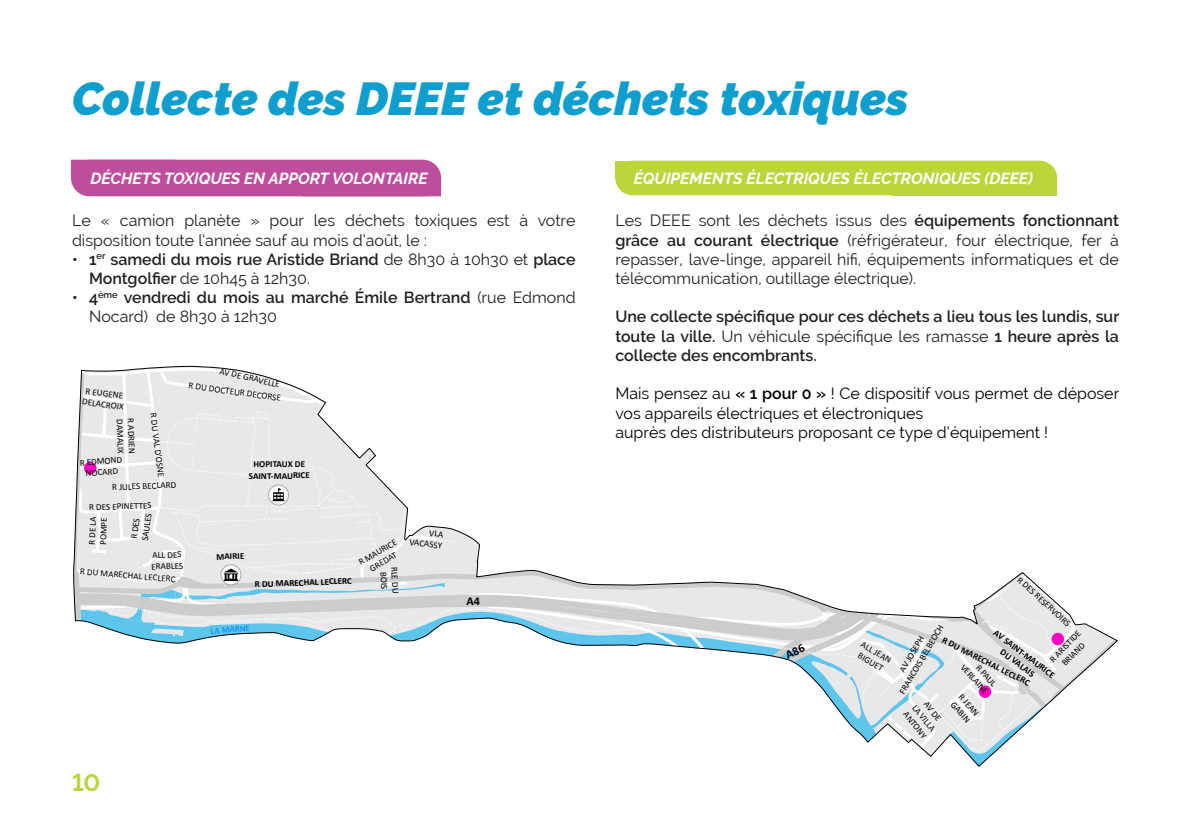
<style>
.page{position:relative;width:1191px;height:840px;background:#fff}
.page>*{position:absolute;margin:0;border:0;box-sizing:border-box;transform-origin:0 0}
.t1{font:italic 900 46px "Raleway";color:#0f9ece}
.t2{font:700 24px "Raleway";color:#bdd33a}
.t3{font:16px/19.2px "Raleway";color:#231f20}
.t4{font:600 16px/19.2px "Raleway";color:#231f20}
.t5{font:16px/19.2px "Raleway";color:#000}
.t6{font:italic 700 16px "Raleway";color:#fff}
.t7{font:9.2px/11.2px "Calibri";color:#000;text-align:center}
.t8{font:700 9.2px/11.2px "Calibri";letter-spacing:-.005em;color:#000;text-align:center}
.t9{font:9.2px "Calibri";color:#0087ed}
.s1{font-weight:400}
.s2{font-weight:600}
</style>
<div class="page">
<div style="left:72px;top:161px;width:368px;height:34px;background:#be4d9d;border-radius:17px"></div>
<div style="left:71px;top:160px;width:370px;height:36px;border:2px solid #be4d9d;border-radius:17px"></div>
<div style="left:71px;top:160px;width:104px;height:19px;background:#be4d9d"></div>
<div style="left:302px;top:177px;width:139px;height:19px;background:#be4d9d"></div>
<div style="left:615px;top:161px;width:442px;height:34px;background:#bdd43a;border-radius:17px"></div>
<div style="left:615px;top:161px;width:123px;height:17px;background:#bdd43a"></div>
<div style="left:892px;top:178px;width:165px;height:17px;background:#bdd43a"></div>
<svg style="left:74px;top:366px;width:1044px;height:400px"></svg>
<p class="t1" style="left:72px;top:72px;width:838px">Collecte des DEEE et déchets toxiques</p>
<p class="t6" style="left:90px;top:169px;width:339px">DÉCHETS TOXIQUES EN APPORT VOLONTAIRE</p>
<p class="t3" style="left:72px;top:211px;width:505px">Le « camion planète » pour les déchets toxiques est à votre disposition toute l’année sauf au mois d’août, le :</p>
<p class="t4" style="left:89px;top:249px;width:488px;text-indent:-17px">• 1<sup>er</sup> samedi du mois rue Aristide Briand <span class="s1">de 8h30 à 10h30 et</span> place<br>Montgolfier <span class="s1">de 10h45 à 12h30.</span></p>
<p class="t4" style="left:89px;top:288px;width:488px;text-indent:-17px">• 4<sup>ème</sup> vendredi du mois au marché Émile Bertrand <span class="s1">(rue Edmond<br>Nocard) de 8h30 à 12h30</span></p>
<p class="t7" style="left:85px;top:384px;width:43px;text-align:left;rotate:8deg">R EUGENE<br>DELACROIX</p>
<p class="t7" style="left:159px;top:412px;width:66px;rotate:83deg">R DU VAL D'OSNE</p>
<p class="t7" style="left:126px;top:418px;width:36px;rotate:88deg">DAMALIX</p>
<p class="t7" style="left:137px;top:417px;width:37px;rotate:88deg">R ADRIEN</p>
<p class="t7" style="left:79px;top:456px;width:44px;rotate:-5deg">R EDMOND<br>NOCARD</p>
<p class="t7" style="left:112px;top:481px;width:66px;rotate:-2deg">R JULES BECLARD</p>
<p class="t7" style="left:89px;top:501px;width:64px;rotate:-2deg">R DES EPINETTES</p>
<p class="t7" style="left:221px;top:365px;width:63px;rotate:13deg">AV DE GRAVELLE</p>
<p class="t7" style="left:189px;top:379px;width:95px;rotate:8deg">R DU DOCTEUR DECORSE</p>
<p class="t8" style="left:249px;top:458px;width:63px">HOPITAUX DE<br>SAINT-MAURICE</p>
<p class="t7" style="left:86px;top:544px;width:30px;text-align:left;rotate:-88deg">R DE LA<br>POMPE</p>
<p class="t7" style="left:128px;top:538px;width:29px;text-align:left;rotate:-82deg">R DES<br>SAULES</p>
<p class="t7" style="left:151px;top:549px;width:34px;text-align:left;rotate:-2deg">ALL DES<br>ERABLES</p>
<p class="t7" style="left:81px;top:564px;width:97px;rotate:5deg">R DU MARECHAL LECLERC</p>
<p class="t8" style="left:216px;top:550px;width:29px;rotate:-2deg">MAIRIE</p>
<p class="t7" style="left:356px;top:557px;width:44px;rotate:-30deg">R MAURICE<br>GREDAT</p>
<p class="t7" style="left:400px;top:566px;width:28px;rotate:87deg">RLE DU<br>BOIS</p>
<p class="t8" style="left:255px;top:577px;width:99px;rotate:-2deg">R DU MARECHAL LECLERC</p>
<p class="t7" style="left:411px;top:524px;width:34px;text-align:right;rotate:7deg">VLA<br>VACASSY</p>
<p class="t9" style="left:210px;top:624px;width:41px;rotate:-5deg">LA MARNE</p>
<p class="t2" style="left:72px;top:767px;width:30px">10</p>
<p class="t6" style="left:634px;top:169px;width:401px">ÉQUIPEMENTS ÉLECTRIQUES ÉLECTRONIQUES (DEEE)</p>
<p class="t3" style="left:615px;top:211px;width:505px;text-align:justify">Les DEEE sont les déchets issus des <span class="s2">équipements fonctionnant grâce au courant électrique</span> (réfrigérateur, four électrique, fer à repasser, lave-linge, appareil hifi, équipements informatiques et de télécommunication, outillage électrique).</p>
<p class="t4" style="left:615px;top:307px;width:505px;text-align:justify">Une collecte spécifique pour ces déchets a lieu tous les lundis, sur toute la ville. <span class="s1">Un véhicule spécifique les ramasse</span> 1 heure après la collecte des encombrants.</p>
<p class="t5" style="left:615px;top:384px;width:505px">Mais pensez au <span class="s2">« 1 pour 0 »</span> ! Ce dispositif vous permet de déposer vos appareils électriques et électroniques</p>
<p class="t5" style="left:615px;top:422px;width:434px">auprès des distributeurs proposant ce type d’équipement !</p>
<p class="t7" style="left:1022px;top:573px;width:70px;rotate:42deg">R DES RESERVOIRS</p>
<p class="t7" style="left:887px;top:684px;width:80px;rotate:-60deg">AV JOSEPH<br>FRANCOIS BELBEOCH</p>
<p class="t8" style="left:998px;top:626px;width:75px;rotate:37deg">AV SAINT-MAURICE<br>DU VALAIS</p>
<p class="t7" style="left:1047px;top:656px;width:42px;rotate:-46deg">R ARISTIDE<br>BRIAND</p>
<p class="t8" style="left:945px;top:633px;width:99px;rotate:27deg">R DU MARECHAL LECLERC</p>
<p class="t7" style="left:864px;top:638px;width:35px;rotate:30deg">ALL JEAN<br>BIGUET</p>
<p class="t7" style="left:975px;top:653px;width:38px;text-align:right;rotate:48deg">R PAUL<br>VERLAINE</p>
<p class="t7" style="left:965px;top:690px;width:27px;text-align:left;rotate:49deg">R JEAN<br>GABIN</p>
<p class="t7" style="left:927px;top:694px;width:33px;rotate:52deg">AV DE<br>LA VILLA<br>ANTONY</p>
</div>
